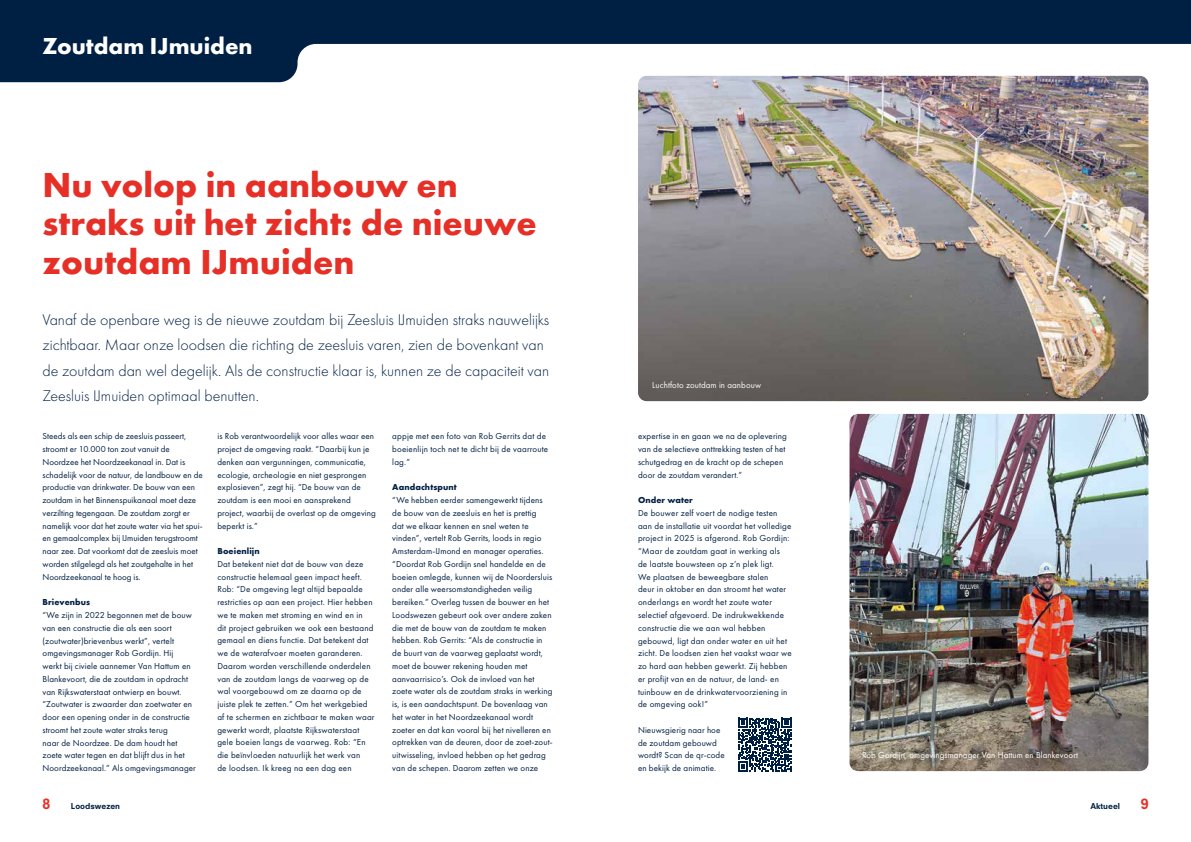
<style>
.page{position:relative;width:1191px;height:842px;background:#fff}
.page>*{position:absolute;margin:0;border:0;box-sizing:border-box;transform-origin:0 0}
.t1{font:700 36px/38.3px "Futura PT";color:#e63027}
.t2{font:700 24px "Futura PT";color:#fff}
.t3{font:300 16px/25.5px "Futura PT";color:#002043}
.t4{font:800 14px "Neuzeit SLT Std";color:#e63027}
.t5{font:9px/12.8px "Futura PT";letter-spacing:.01em;color:#002043}
.t6{font:9px "Futura PT";letter-spacing:.01em;color:#fff}
.t7{font:700 9px "Futura PT";letter-spacing:.01em;color:#002043}
.t8{font:800 8px "Neuzeit SLT Std";color:#002043}
</style>
<div class="page">
<svg style="left:0;top:0;width:1191px;height:82px;fill:#002043"></svg>
<img style="left:638px;top:76px;width:510px;height:325px">
<img style="left:849px;top:414px;width:299px;height:357px">
<svg style="left:738px;top:718px;width:53px;height:53px"></svg>
<h2 class="t2" style="left:43px;top:30px;width:212px">Zoutdam IJmuiden</h2>
<h1 class="t1" style="left:43px;top:165px;width:496px">Nu volop in aanbouw en straks uit het zicht: de nieuwe zoutdam IJmuiden</h1>
<p class="t3" style="left:43px;top:307px;width:508px">Vanaf de openbare weg is de nieuwe zoutdam bij Zeesluis IJmuiden straks nauwelijks zichtbaar. Maar onze loodsen die richting de zeesluis varen, zien de bovenkant van de zoutdam dan wel degelijk. Als de constructie klaar is, kunnen ze de capaciteit van Zeesluis IJmuiden optimaal benutten.</p>
<p class="t5" style="left:43px;top:430px;width:162px">Steeds als een schip de zeesluis passeert, stroomt er 10.000 ton zout vanuit de Noordzee het Noordzeekanaal in. Dat is schadelijk voor de natuur, de landbouw en de productie van drinkwater. De bouw van een zoutdam in het Binnenspuikanaal moet deze verzilting tegengaan. De zoutdam zorgt er namelijk voor dat het zoute water via het spui&shy;en gemaalcomplex bij IJmuiden terugstroomt naar zee. Dat voorkomt dat de zeesluis moet worden stilgelegd als het zoutgehalte in het Noordzeekanaal te hoog is.</p>
<p class="t7" style="left:43px;top:596px;width:49px">Brievenbus</p>
<p class="t5" style="left:43px;top:608px;width:155px">“We zijn in 2022 begonnen met de bouw van een constructie die als een soort (zoutwater)brievenbus werkt”, vertelt omgevingsmanager Rob Gordijn. Hij<br>werkt bij civiele aannemer Van Hattum en Blankevoort, die de zoutdam in opdracht van Rijkswaterstaat ontwierp en bouwt. “Zoutwater is zwaarder dan zoetwater en door een opening onder in de constructie stroomt het zoute water straks terug<br>naar de Noordzee. De dam houdt het zoete water tegen en dat blijft dus in het Noordzeekanaal.” Als omgevingsmanager</p>
<p class="t5" style="left:217px;top:430px;width:160px">is Rob verantwoordelijk voor alles waar een project de omgeving raakt. “Daarbij kun je denken aan vergunningen, communicatie, ecologie, archeologie en niet gesprongen explosieven”, zegt hij. “De bouw van de zoutdam is een mooi en aansprekend project, waarbij de overlast op de omgeving beperkt is.”</p>
<p class="t7" style="left:217px;top:545px;width:44px">Boeienlijn</p>
<p class="t5" style="left:217px;top:557px;width:159px">Dat betekent niet dat de bouw van deze constructie helemaal geen impact heeft.<br>Rob: “De omgeving legt altijd bepaalde restricties op aan een project. Hier hebben we te maken met stroming en wind en in<br>dit project gebruiken we ook een bestaand gemaal en diens functie. Dat betekent dat we de waterafvoer moeten garanderen.<br>Daarom worden verschillende onderdelen van de zoutdam langs de vaarweg op de wal voorgebouwd om ze daarna op de juiste plek te zetten.” Om het werkgebied af te schermen en zichtbaar te maken waar gewerkt wordt, plaatste Rijkswaterstaat gele boeien langs de vaarweg. Rob: “En die beïnvloeden natuurlijk het werk van<br>de loodsen. Ik kreeg na een dag een</p>
<p class="t5" style="left:392px;top:430px;width:157px">appje met een foto van Rob Gerrits dat de boeienlijn toch net te dicht bij de vaarroute lag.”</p>
<p class="t7" style="left:392px;top:481px;width:66px">Aandachtspunt</p>
<p class="t5" style="left:392px;top:494px;width:162px">“We hebben eerder samengewerkt tijdens de bouw van de zeesluis en het is prettig<br>dat we elkaar kennen en snel weten te vinden”, vertelt Rob Gerrits, loods in regio Amsterdam-IJmond en manager operaties. “Doordat Rob Gordijn snel handelde en de boeien omlegde, kunnen wij de Noordersluis onder alle weersomstandigheden veilig bereiken.” Overleg tussen de bouwer en het Loodswezen gebeurt ook over andere zaken die met de bouw van de zoutdam te maken hebben. Rob Gerrits: “Als de constructie in de buurt van de vaarweg geplaatst wordt, moet de bouwer rekening houden met aanvaarrisico’s. Ook de invloed van het zoete water als de zoutdam straks in werking is, is een aandachtspunt. De bovenlaag van het water in het Noordzeekanaal wordt zoeter en dat kan vooral bij het nivelleren en optrekken van de deuren, door de zoet-zout&shy;uitwisseling, invloed hebben op het gedrag van de schepen. Daarom zetten we onze</p>
<p class="t6" style="left:652px;top:380px;width:110px">Luchtfoto zoutdam in aanbouw</p>
<p class="t5" style="left:638px;top:430px;width:150px">expertise in en gaan we na de oplevering van de selectieve onttrekking testen of het schutgedrag en de kracht op de schepen door de zoutdam verandert.”</p>
<p class="t7" style="left:638px;top:494px;width:56px">Onder water</p>
<p class="t5" style="left:638px;top:506px;width:155px">De bouwer zelf voert de nodige testen aan de installatie uit voordat het volledige project in 2025 is afgerond. Rob Gordijn: “Maar de zoutdam gaat in werking als<br>de laatste bouwsteen op z’n plek ligt.<br>We plaatsen de beweegbare stalen<br>deur in oktober en dan stroomt het water onderlangs en wordt het zoute water selectief afgevoerd. De indrukwekkende constructie die we aan wal hebben gebouwd, ligt dan onder water en uit het zicht. De loodsen zien het vaakst waar we zo hard aan hebben gewerkt. Zij hebben er profijt van en de natuur, de land- en tuinbouw en de drinkwatervoorziening in de omgeving ook!”</p>
<p class="t5" style="left:638px;top:723px;width:88px">Nieuwsgierig naar hoe de zoutdam gebouwd wordt? Scan de qr-code en bekijk de animatie.</p>
<p class="t6" style="left:862px;top:750px;width:218px">Rob Gordijn, omgevingsmanager Van Hattum en Blankevoort</p>
<h3 class="t4" style="left:43px;top:796px;width:9px">8</h3>
<p class="t8" style="left:71px;top:801px;width:51px">Loodswezen</p>
<p class="t8" style="left:1090px;top:801px;width:31px">Aktueel</p>
<h3 class="t4" style="left:1140px;top:796px;width:9px">9</h3>
</div>
